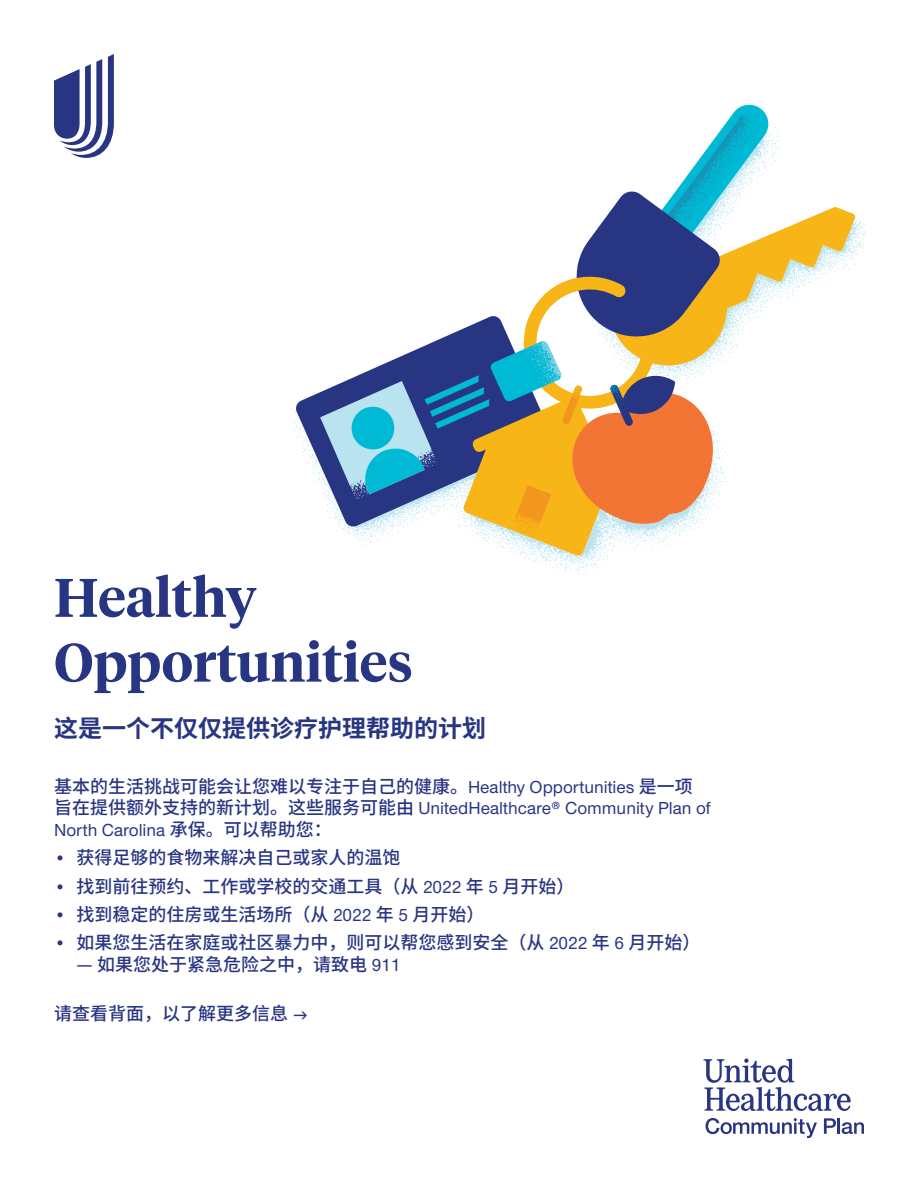
<style>
.page{position:relative;width:918px;height:1188px;background:#fff}
.page>*{position:absolute;margin:0;border:0;box-sizing:border-box;transform-origin:0 0}
.RevHeadline{font:600 54px/64.8px "UHC Serif Headline";color:#283582}
.Body_Copy{font:700 24px "Noto Sans SC";color:#283582}
.Body_Copy-2{font:500 18px "Noto Sans SC";color:#283582}
.Body_Copy-3{font:500 18px/21.6px "UHC Sans";color:#283582}
.s1{font-family:"Noto Sans SC"}
.s2{font-family:"UHC Sans"}
</style>
<div class="page">
<svg style="left:295px;top:392px;width:25px;height:97px"></svg>
<svg style="left:320px;top:104px;width:536px;height:452px"></svg>
<svg style="left:54px;top:54px;width:60px;height:104px"></svg>
<svg style="left:704px;top:1059px;width:147px;height:52px"></svg>
<svg style="left:706px;top:1118px;width:111px;height:20px"></svg>
<svg style="left:824px;top:1118px;width:40px;height:16px"></svg>
<p class="RevHeadline" style="left:54px;top:563px;width:360px">Healthy<br>Opportunities</p>
<p class="Body_Copy" style="left:54px;top:715px;width:433px">这是一个不仅仅提供诊疗护理帮助的计划</p>
<p class="Body_Copy-3" style="left:54px;top:775px;width:658px"><span class="s1">基本的生活挑战可能会让您难以专注于自己的健康。</span>Healthy Opportunities <span class="s1">是一项旨在提供额外支持的新计划。这些服务可能由</span> UnitedHealthcare® Community Plan of<br>North Carolina <span class="s1">承保。可以帮助您：</span></p>
<p class="Body_Copy-2" style="left:54px;top:848px;width:348px"><span class="s2">•</span> 获得足够的食物来解决自己或家人的温饱</p>
<p class="Body_Copy-2" style="left:54px;top:876px;width:522px"><span class="s2">•</span> 找到前往预约、工作或学校的交通工具（从 <span class="s2">2022</span> 年 <span class="s2">5</span> 月开始）</p>
<p class="Body_Copy-2" style="left:54px;top:904px;width:432px"><span class="s2">•</span> 找到稳定的住房或生活场所（从 <span class="s2">2022</span> 年 <span class="s2">5</span> 月开始）</p>
<p class="Body_Copy-2" style="left:54px;top:933px;width:648px"><span class="s2">•</span> 如果您生活在家庭或社区暴力中，则可以帮您感到安全（从 <span class="s2">2022</span> 年 <span class="s2">6</span> 月开始）</p>
<p class="Body_Copy-2" style="left:76px;top:954px;width:325px">— 如果您处于紧急危险之中，请致电 <span class="s2">911</span></p>
<p class="Body_Copy-2" style="left:54px;top:1003px;width:235px">请查看背面，以了解更多信息</p>
</div>
